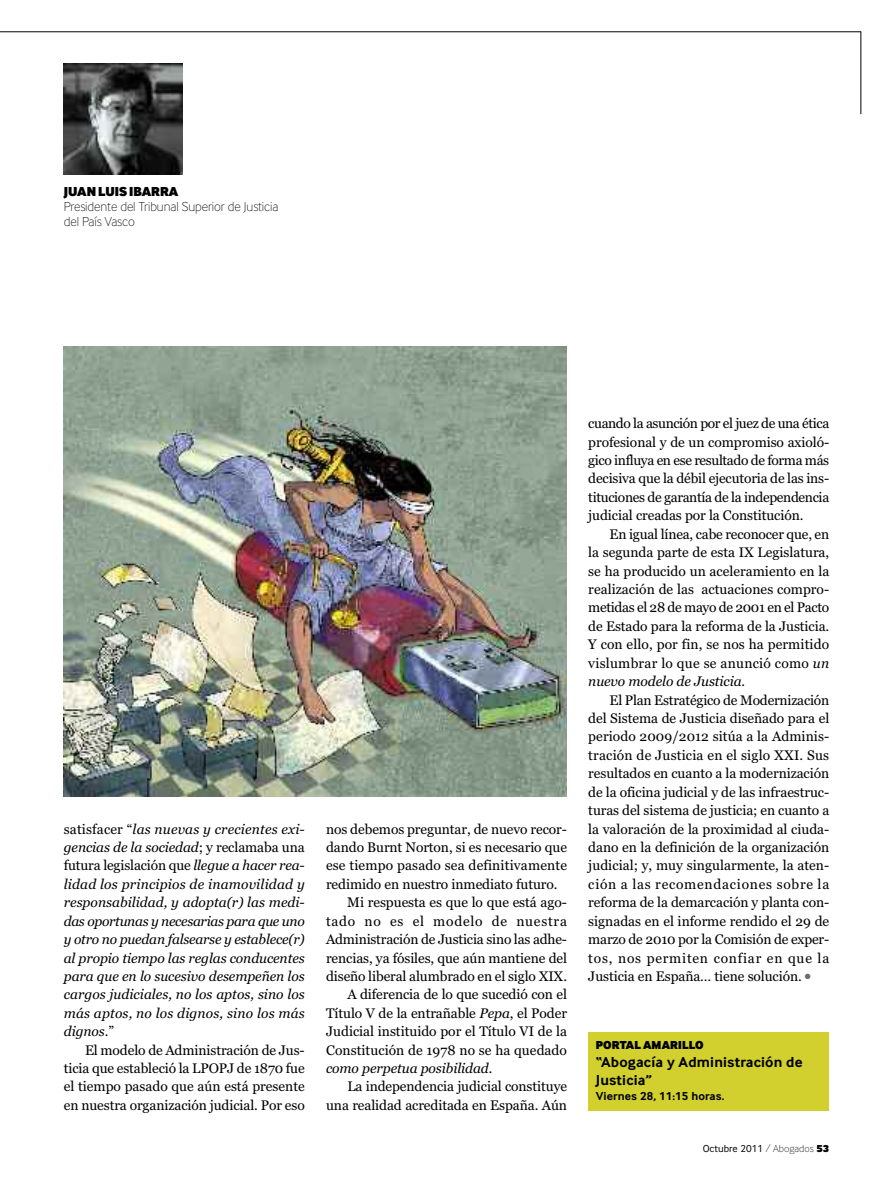
<style>
.page{position:relative;width:893px;height:1191px;background:#fff}
.page>*{position:absolute;margin:0;border:0;box-sizing:border-box;transform-origin:0 0}
.t1{font:700 15px/18px "Inter Face Da Ma";letter-spacing:.01em;color:#000}
.t2{font:13.8px/18.5px "Georgia";letter-spacing:-.005em;color:#000;text-align:justify}
.t3{font:italic 13.8px/18.5px "Georgia";color:#000;text-align:justify}
.t4{font:13.8px "Georgia";letter-spacing:.055em;color:#000}
.t5{font:13.5px/14.5px "Inter Face Da Ma Th";letter-spacing:-.005em;color:#000}
.t6{font:700 13.5px "Inter Face Da Ma Th";color:#000}
.t7{font:700 12px "Inter Face Da Ma";letter-spacing:.01em;color:#000}
.t8{font:700 12px "Inter Face Da Ma Th";letter-spacing:.01em;color:#000}
.t9{font:10.5px "Inter Face Da Ma";color:#000}
.s1{font-style:normal}
.s2{font-style:italic}
.s3{color:#6b6b6b}
.s4{font-family:"Inter Face Da Ma Th"}
.s5{font-family:"Inter Face Da Ma Th";font-weight:700}
</style>
<div class="page">
<hr style="left:0;top:32px;width:861px;height:1px;background:#000">
<hr style="left:861px;top:32px;width:1px;height:82px;background:#000">
<img style="left:64px;top:64px;width:119px;height:110px">
<div style="left:588px;top:1032px;width:241px;height:78px;background:#d1d02e"></div>
<img style="left:64px;top:347px;width:503px;height:449px">
<p class="t6" style="left:64px;top:187px;width:116px">JUAN LUIS IBARRA</p>
<p class="t5" style="left:64px;top:200px;width:216px">Presidente del Tribunal Superior de Justicia del País Vasco</p>
<p class="t3" style="left:64px;top:819px;width:242px"><span class="s1">satisfacer “</span>las nuevas y crecientes exi&shy;gencias de la sociedad<span class="s1">; y reclamaba una futura legislación que</span> llegue a hacer rea&shy;lidad los principios de inamovilidad y responsabilidad, y adopta(r) las medi&shy;das oportunas y necesarias para que uno y otro no puedan falsearse y establece(r) al propio tiempo las reglas conducentes para que en lo sucesivo desempeñen los cargos judiciales, no los aptos, sino los más aptos, no los dignos, sino los más dignos<span class="s1">.”</span></p>
<p class="t2" style="left:64px;top:1040px;width:242px;text-indent:21px">El modelo de Administración de Jus&shy;ticia que estableció la LPOPJ de 1870 fue el tiempo pasado que aún está presente en nuestra organización judicial. Por eso</p>
<p class="t2" style="left:326px;top:819px;width:242px">nos debemos preguntar, de nuevo recor-</p>
<p class="t2" style="left:326px;top:838px;width:242px">dando Burnt Norton, si es necesario que</p>
<p class="t2" style="left:326px;top:856px;width:242px">ese tiempo pasado sea definitivamente</p>
<p class="t2" style="left:326px;top:874px;width:233px">redimido en nuestro inmediato futuro.</p>
<p class="t2" style="left:347px;top:893px;width:221px">Mi respuesta es que lo que está ago-</p>
<p class="t4" style="left:326px;top:913px;width:242px">tado no es el modelo de nuestra</p>
<p class="t2" style="left:326px;top:930px;width:242px">Administración de Justicia sino las adhe-</p>
<p class="t2" style="left:326px;top:948px;width:242px">rencias, ya fósiles, que aún mantiene del</p>
<p class="t2" style="left:326px;top:967px;width:242px">diseño liberal alumbrado en el siglo XIX.</p>
<p class="t2" style="left:347px;top:985px;width:221px">A diferencia de lo que sucedió con el</p>
<p class="t2" style="left:326px;top:1003px;width:242px">Título V de la entrañable <span class="s2">Pepa</span>, el Poder</p>
<p class="t2" style="left:326px;top:1022px;width:242px">Judicial instituido por el Título VI de la</p>
<p class="t2" style="left:326px;top:1040px;width:242px">Constitución de 1978 no se ha quedado</p>
<p class="t3" style="left:326px;top:1059px;width:168px">como perpetua posibilidad.</p>
<p class="t2" style="left:326px;top:1077px;width:242px;text-align:right">La independencia judicial constituye una realidad acreditada en España. Aún</p>
<p class="t2" style="left:588px;top:414px;width:242px">cuando la asunción por el juez de una ética profesional y de un compromiso axioló&shy;gico influya en ese resultado de forma más decisiva que la débil ejecutoria de las ins&shy;tituciones de garantía de la independencia judicial creadas por la Constitución.</p>
<p class="t2" style="left:588px;top:524px;width:242px;text-indent:21px">En igual línea, cabe reconocer que, en la segunda parte de esta IX Legislatura, se ha producido un aceleramiento en la realización de las actuaciones compro&shy;metidas el 28 de mayo de 2001 en el Pacto de Estado para la reforma de la Justicia.<br>Y con ello, por fin, se nos ha permitido vislumbrar lo que se anunció como <span class="s2">un nuevo modelo de Justicia.</span></p>
<p class="t2" style="left:588px;top:690px;width:242px;text-indent:21px">El Plan Estratégico de Modernización del Sistema de Justicia diseñado para el periodo 2009/2012 sitúa a la Adminis&shy;tración de Justicia en el siglo XXI. Sus resultados en cuanto a la modernización de la oficina judicial y de las infraestruc&shy;turas del sistema de justicia; en cuanto a la valoración de la proximidad al ciuda&shy;dano en la definición de la organización judicial; y, muy singularmente, la aten&shy;ción a las recomendaciones sobre la reforma de la demarcación y planta con&shy;signadas en el informe rendido el 29 de marzo de 2010 por la Comisión de exper&shy;tos, nos permiten confiar en que la Justicia en España… tiene solución. <span class="s3">●</span></p>
<p class="t8" style="left:596px;top:1041px;width:109px">PORTAL AMARILLO</p>
<p class="t1" style="left:596px;top:1054px;width:208px">“Abogacía y Administración de<br>Justicia”</p>
<p class="t7" style="left:596px;top:1091px;width:130px">Viernes 28, 11:15 horas.</p>
<p class="t9" style="left:703px;top:1145px;width:128px">Octubre 2011 <span class="s4">/ Abogados</span> <span class="s5">53</span></p>
</div>
